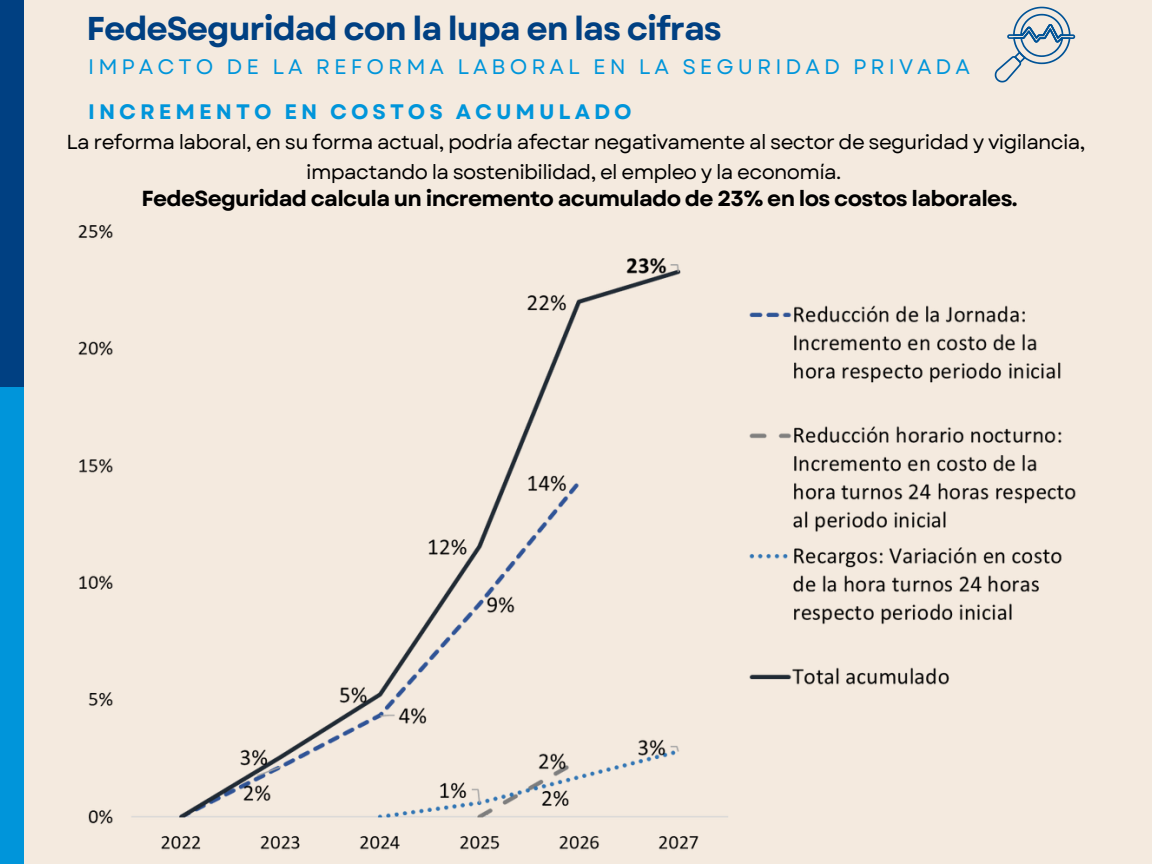
<style>
.page{position:relative;width:1152px;height:864px;background:#f4eadf}
.page>*{position:absolute;margin:0;border:0;box-sizing:border-box;transform-origin:0 0}
.t1{font:700 33px "Garet";letter-spacing:-.03em;color:#004082}
.t2{font:700 21.75px "Garet";letter-spacing:-.03em;color:#000}
.t3{font:21px "Garet";letter-spacing:.19em;color:#0095da}
.t4{font:700 21px "Garet";letter-spacing:.19em;color:#0095da}
.t5{font:20.25px/29.2px "Garet";letter-spacing:-.03em;color:#000;text-align:center}
</style>
<div class="page">
<div style="left:0;top:0;width:23px;height:388px;background:#004082"></div>
<div style="left:0;top:388px;width:23px;height:476px;background:#0095da"></div>
<svg style="left:995px;top:7px;width:80px;height:75px"></svg>
<img style="left:78px;top:224px;width:998px;height:626px">
<h3 class="t1" style="left:86px;top:5px;width:637px">FedeSeguridad con la lupa en las cifras</h3>
<h2 class="t3" style="left:88px;top:51px;width:883px">IMPACTO DE LA REFORMA LABORAL EN LA SEGURIDAD PRIVADA</h2>
<p class="t4" style="left:88px;top:96px;width:545px">INCREMENTO EN COSTOS ACUMULADO</p>
<p class="t5" style="left:67px;top:128px;width:1020px">La reforma laboral, en su forma actual, podría afectar negativamente al sector de seguridad y vigilancia, impactando la sostenibilidad, el empleo y la economía.</p>
<h4 class="t2" style="left:141px;top:183px;width:878px">FedeSeguridad calcula un incremento acumulado de 23% en los costos laborales.</h4>
</div>
